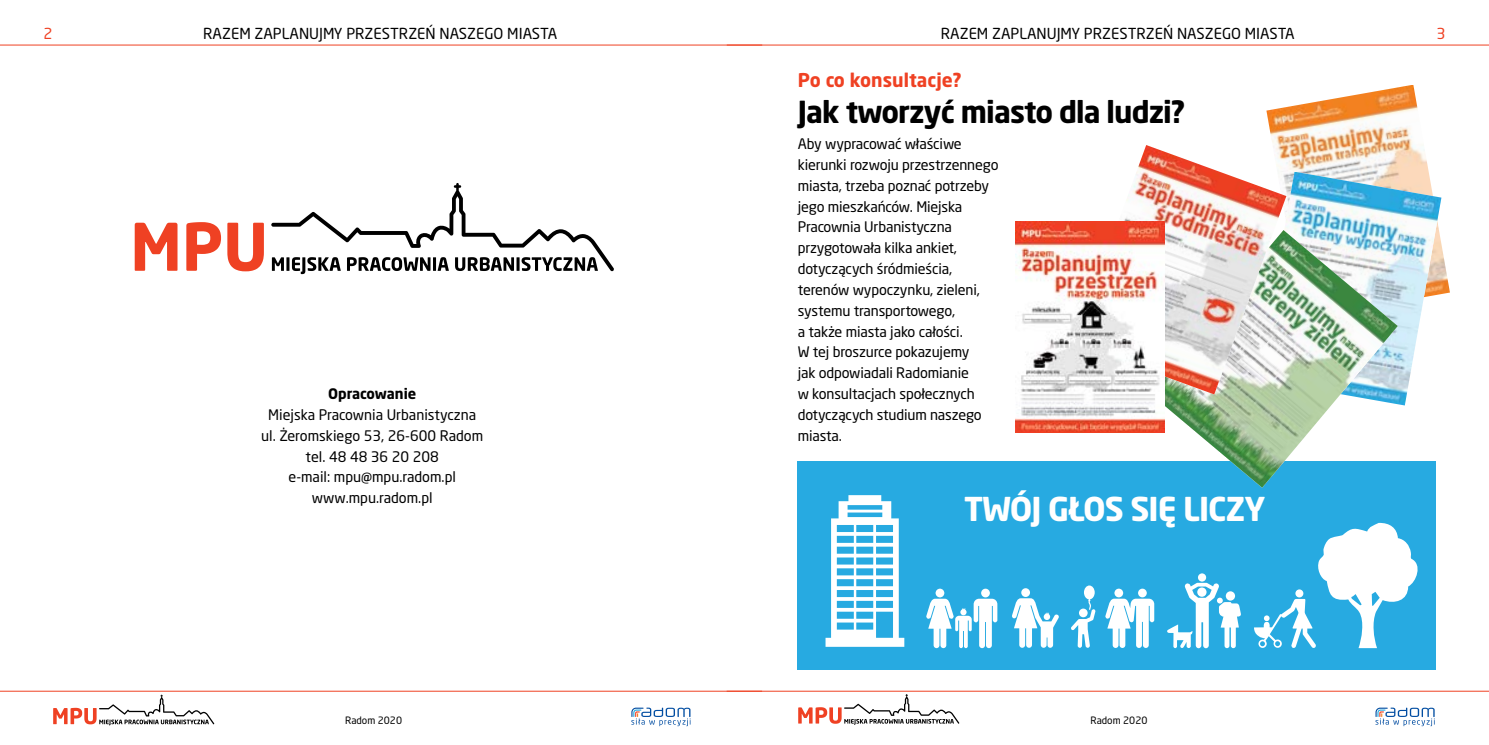
<style>
.page{position:relative;width:1489px;height:745px;background:#fff}
.page>*{position:absolute;margin:0;border:0;box-sizing:border-box;transform-origin:0 0}
.t1{font:700 32.5px "Neo Sans Pro";letter-spacing:-.03em;color:#fff}
.t2{font:700 30px "Neo Sans Pro";letter-spacing:-.03em;color:#000}
.t3{font:700 18.75px "Neo Sans Pro";color:#ef4123}
.t4{font:15px "Neo Sans Pro";color:#000}
.t5{font:15px "Neo Sans Pro";color:#ef4123}
.t6{font:14.38px/20.8px "Neo Sans Pro";letter-spacing:-.01em;color:#000;text-align:center}
.t7{font:700 14.38px "Neo Sans Pro";color:#000}
.t8{font:10px "Neo Sans Pro";color:#000}
</style>
<div class="page">
<svg style="left:53px;top:694px;width:161px;height:30px"></svg>
<svg style="left:798px;top:694px;width:161px;height:30px"></svg>
<svg style="left:1375px;top:707px;width:59px;height:18px"></svg>
<svg style="left:631px;top:707px;width:59px;height:18px"></svg>
<hr style="left:0;top:45px;width:762px;height:1px;background:#ef4123">
<hr style="left:0;top:690px;width:762px;height:1px;background:#ef4123">
<hr style="left:726px;top:45px;width:762px;height:1px;background:#ef4123">
<hr style="left:726px;top:690px;width:762px;height:1px;background:#ef4123">
<svg style="left:135px;top:222px;width:129px;height:49px"></svg>
<svg style="left:271px;top:183px;width:343px;height:91px"></svg>
<div style="left:797px;top:461px;width:638px;height:208px;background:#27aae1"></div>
<svg style="left:1071px;top:585px;width:24px;height:62px"></svg>
<svg style="left:1105px;top:598px;width:49px;height:49px"></svg>
<svg style="left:1137px;top:588px;width:9px;height:9px"></svg>
<div style="left:1114px;top:588px;width:9px;height:9px;background:#fff;border-radius:50%"></div>
<div style="left:981px;top:588px;width:8px;height:9px;background:#fff;border-radius:50%"></div>
<div style="left:935px;top:588px;width:9px;height:9px;background:#fff;border-radius:50%"></div>
<svg style="left:926px;top:598px;width:71px;height:49px"></svg>
<svg style="left:1197px;top:573px;width:8px;height:8px"></svg>
<svg style="left:1167px;top:582px;width:74px;height:65px"></svg>
<div style="left:1225px;top:591px;width:9px;height:9px;background:#fff;border-radius:50%"></div>
<svg style="left:1254px;top:522px;width:164px;height:125px"></svg>
<div style="left:1021px;top:588px;width:8px;height:8px;background:#fff;border-radius:50%"></div>
<svg style="left:1012px;top:598px;width:46px;height:49px"></svg>
<svg style="left:825px;top:495px;width:79px;height:151px"></svg>
<svg style="left:1266px;top:85px;width:183px;height:210px"></svg>
<img style="left:1286px;top:171px;width:155px;height:234px">
<img style="left:1147px;top:230px;width:250px;height:257px">
<img style="left:1124px;top:145px;width:162px;height:249px">
<img style="left:1015px;top:221px;width:149px;height:211px">
<p class="t5" style="left:44px;top:24px;width:11px">2</p>
<p class="t4" style="left:203px;top:24px;width:355px">Razem zaplanujmy przestrzeń naszego miasta</p>
<p class="t4" style="left:940px;top:24px;width:355px">Razem zaplanujmy przestrzeń naszego miasta</p>
<p class="t5" style="left:1436px;top:24px;width:11px">3</p>
<p class="t7" style="left:328px;top:384px;width:90px">Opracowanie</p>
<p class="t6" style="left:261px;top:404px;width:223px">Miejska Pracownia Urbanistyczna ul. Żeromskiego 53, 26-600 Radom tel. 48 48 36 20 208<br>e-mail: mpu@mpu.radom.pl www.mpu.radom.pl</p>
<h3 class="t3" style="left:797px;top:68px;width:166px">Po co konsultacje?</h3>
<h2 class="t2" style="left:797px;top:92px;width:389px">Jak tworzyć miasto dla ludzi?</h2>
<p class="t6" style="left:797px;top:133px;width:202px;text-align:left">Aby wypracować właściwe kierunki rozwoju przestrzennego miasta, trzeba poznać potrzeby jego mieszkańców. Miejska<br>Pracownia Urbanistyczna przygotowała kilka ankiet, dotyczących śródmieścia, terenów wypoczynku, zieleni, systemu transportowego,<br>a także miasta jako całości.<br>W tej broszurce pokazujemy<br>jak odpowiadali Radomianie<br>w konsultacjach społecznych dotyczących studium naszego miasta.</p>
<h1 class="t1" style="left:964px;top:487px;width:303px">Twój głos się liczy</h1>
<p class="t8" style="left:345px;top:714px;width:58px">Radom 2020</p>
<p class="t8" style="left:1090px;top:714px;width:58px">Radom 2020</p>
</div>
